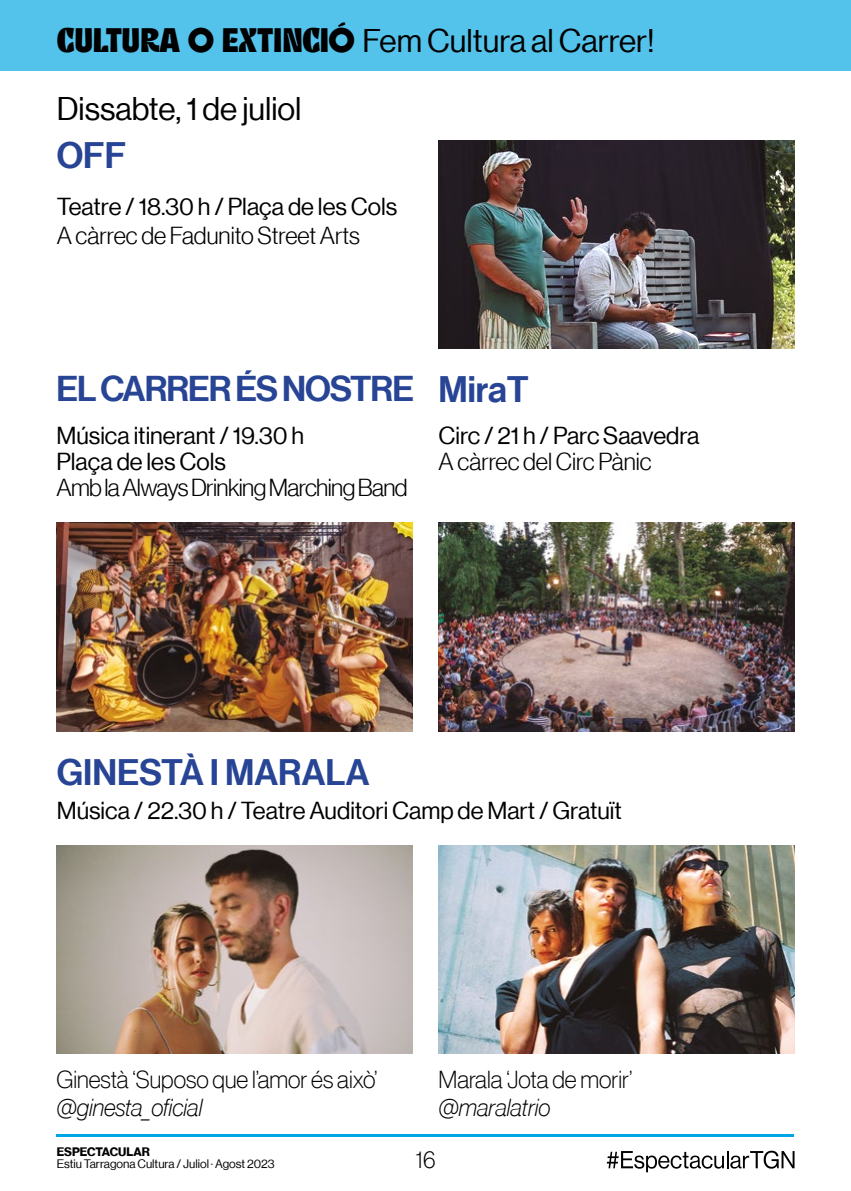
<style>
.page{position:relative;width:851px;height:1191px;background:#fff}
.page>*{position:absolute;margin:0;border:0;box-sizing:border-box;transform-origin:0 0}
.t1{font:36px "Ppkcqg N Haas Grotesk DS Pro 65 Md";color:#274495}
.t2{font:35px "Ppkcqg N Haas Grotesk DS Pro 65 Md";letter-spacing:-.03em;color:#274495}
.t3{font:32px/67.8px "Lgpqwp N Haas Grotesk DS Pro 55 Rg";color:#000}
.t4{font:24px "Lgpqwp N Haas Grotesk DS Pro 55 Rg";color:#000}
.t5{font:24px "Xcfghv N Haas Grotesk DS Pro 35 X Lt";color:#000}
.t6{font:24px "Cvggbw N Haas Grotesk DS Pro 45 Lt";color:#000}
.t7{font:24px "Cvggbw N Haas Grotesk DS Pro 45 Lt";letter-spacing:-.025em;color:#000}
.t8{font:24px "Jnbrpl N Haas Grotesk DS Pro 36 X Lt It";color:#000}
.t9{font:12px "Lgpqwp N Haas Grotesk DS Pro 55 Rg";color:#000}
.t10{font:12px "Kngwrm N Haas Grotesk DS Pro 75 Bd";color:#000}
.s1{font-family:"Krsqwv GLD Display";font-weight:900;font-size:34px}
</style>
<div class="page">
<hr style="left:57px;top:1134px;width:737px;height:3px;background:#00a6e6">
<div style="left:0;top:0;width:850px;height:70px;background:#53c3eb"></div>
<img style="left:438px;top:140px;width:356px;height:208px">
<img style="left:438px;top:523px;width:356px;height:208px">
<img style="left:57px;top:523px;width:355px;height:208px">
<img style="left:57px;top:845px;width:355px;height:208px">
<img style="left:438px;top:845px;width:356px;height:208px">
<svg style="left:606px;top:1150px;width:188px;height:22px"></svg>
<h3 class="t3" style="left:57px;top:7px;width:599px"><span class="s1">CULTURA O EXTINCIÓ</span> Fem Cultura al Carrer!<br>Dissabte, 1 de juliol</h3>
<p class="t1" style="left:57px;top:135px;width:71px">OFF</p>
<p class="t4" style="left:57px;top:193px;width:342px">Teatre / 18.30 h / Plaça de les Cols</p>
<p class="t6" style="left:57px;top:222px;width:305px">A càrrec de Fadunito Street Arts</p>
<p class="t2" style="left:56px;top:368px;width:359px">EL CARRER ÉS NOSTRE</p>
<p class="t4" style="left:56px;top:422px;width:249px">Música itinerant / 19.30 h</p>
<p class="t4" style="left:56px;top:448px;width:171px">Plaça de les Cols</p>
<p class="t7" style="left:56px;top:474px;width:353px">Amb la Always Drinking Marching Band</p>
<p class="t1" style="left:438px;top:368px;width:92px">MiraT</p>
<p class="t4" style="left:438px;top:422px;width:262px">Circ / 21 h / Parc Saavedra</p>
<p class="t6" style="left:438px;top:448px;width:215px">A càrrec del Circ Pànic</p>
<p class="t1" style="left:57px;top:751px;width:314px">GINESTÀ I MARALA</p>
<p class="t4" style="left:57px;top:796px;width:566px">Música / 22.30 h / Teatre Auditori Camp de Mart / Gratuït</p>
<p class="t5" style="left:56px;top:1065px;width:322px">Ginestà ‘Suposo que l’amor és això’</p>
<p class="t8" style="left:56px;top:1094px;width:147px">@ginesta_oficial</p>
<p class="t5" style="left:438px;top:1065px;width:196px">Marala ‘Jota de morir’</p>
<p class="t8" style="left:438px;top:1094px;width:113px">@maralatrio</p>
<p class="t10" style="left:57px;top:1145px;width:94px">ESPECTACULAR</p>
<p class="t9" style="left:57px;top:1157px;width:219px">Estiu Tarragona Cultura / Juliol · Agost 2023</p>
<p class="t5" style="left:415px;top:1146px;width:22px">16</p>
</div>
